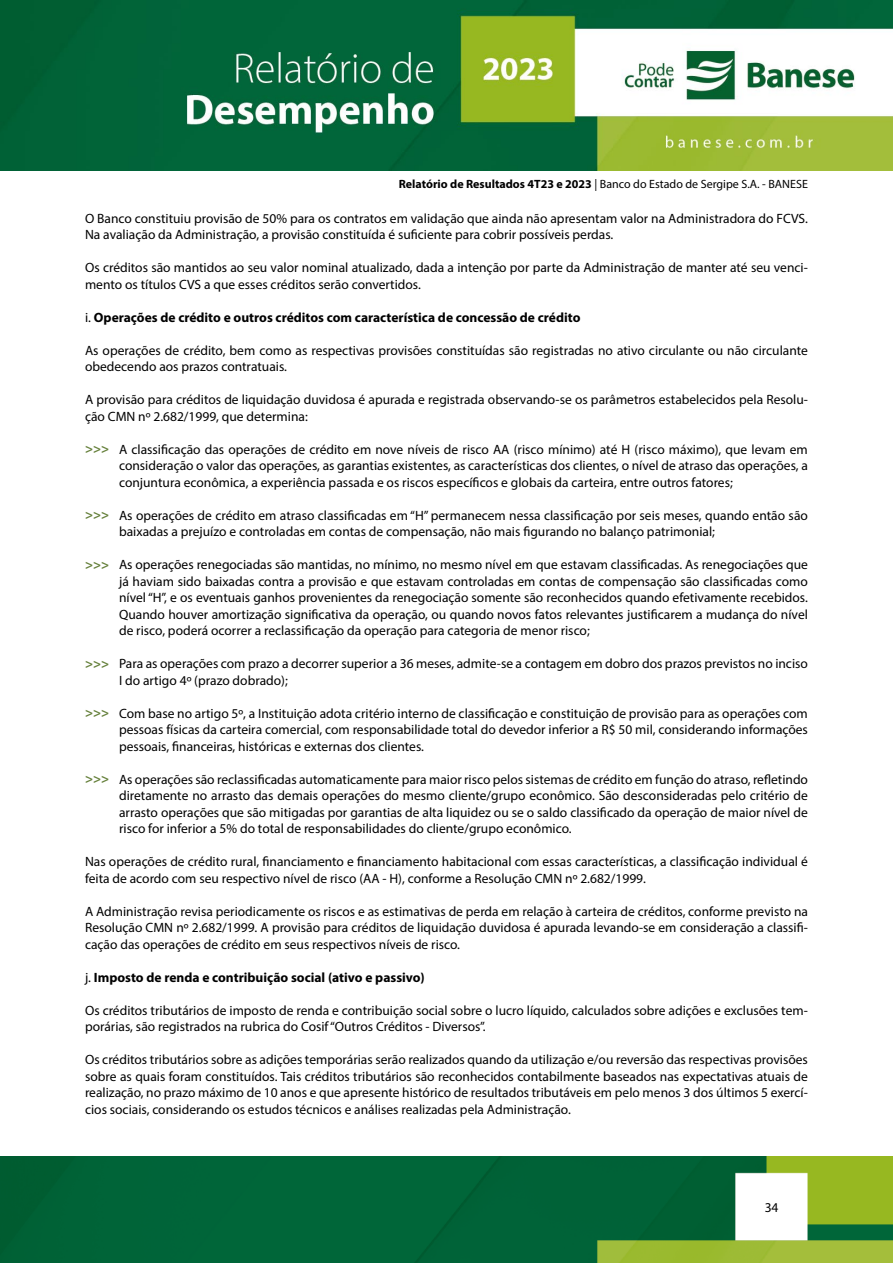
<style>
.page{position:relative;width:893px;height:1263px;background:#fff}
.page>*{position:absolute;margin:0;border:0;box-sizing:border-box;transform-origin:0 0}
.t1{font:13.5px/16.5px "Myriad Pro";color:#000}
.t2{font:700 13.5px "Myriad Pro";color:#000}
.t3{font:700 13.5px "Myriad Pro";color:#66813c}
.t4{font:12px "Myriad Pro";color:#000}
.s1{font-weight:700}
.s2{font-weight:400}
</style>
<div class="page">
<img style="left:0;top:0;width:893px;height:170px">
<img style="left:0;top:1156px;width:893px;height:107px">
<p class="t4" style="left:399px;top:176px;width:411px"><span class="s1">Relatório de Resultados 4T23 e 2023</span> | Banco do Estado de Sergipe S.A. - BANESE</p>
<p class="t1" style="left:85px;top:210px;width:724px">O Banco constituiu provisão de 50% para os contratos em validação que ainda não apresentam valor na Administradora do FCVS.<br>Na avaliação da Administração, a provisão constituída é suficiente para cobrir possíveis perdas.</p>
<p class="t1" style="left:85px;top:259px;width:724px">Os créditos são mantidos ao seu valor nominal atualizado, dada a intenção por parte da Administração de manter até seu venci&shy;mento os títulos CVS a que esses créditos serão convertidos.</p>
<p class="t2" style="left:85px;top:308px;width:497px"><span class="s2">i.</span> Operações de crédito e outros créditos com característica de concessão de crédito</p>
<p class="t1" style="left:85px;top:342px;width:724px">As operações de crédito, bem como as respectivas provisões constituídas são registradas no ativo circulante ou não circulante obedecendo aos prazos contratuais.</p>
<p class="t1" style="left:85px;top:391px;width:724px">A provisão para créditos de liquidação duvidosa é apurada e registrada observando-se os parâmetros estabelecidos pela Resolu&shy;ção CMN nº 2.682/1999, que determina:</p>
<p class="t1" style="left:119px;top:441px;width:690px;text-align:justify">A classificação das operações de crédito em nove níveis de risco AA (risco mínimo) até H (risco máximo), que levam em consideração o valor das operações, as garantias existentes, as características dos clientes, o nível de atraso das operações, a conjuntura econômica, a experiência passada e os riscos específicos e globais da carteira, entre outros fatores;</p>
<p class="t1" style="left:119px;top:507px;width:690px">As operações de crédito em atraso classificadas em “H” permanecem nessa classificação por seis meses, quando então são baixadas a prejuízo e controladas em contas de compensação, não mais figurando no balanço patrimonial;</p>
<p class="t1" style="left:119px;top:556px;width:690px;text-align:justify">As operações renegociadas são mantidas, no mínimo, no mesmo nível em que estavam classificadas. As renegociações que já haviam sido baixadas contra a provisão e que estavam controladas em contas de compensação são classificadas como nível “H”, e os eventuais ganhos provenientes da renegociação somente são reconhecidos quando efetivamente recebidos.<br>Quando houver amortização significativa da operação, ou quando novos fatos relevantes justificarem a mudança do nível de risco, poderá ocorrer a reclassificação da operação para categoria de menor risco;</p>
<p class="t1" style="left:119px;top:655px;width:690px">Para as operações com prazo a decorrer superior a 36 meses, admite-se a contagem em dobro dos prazos previstos no inciso<br>I do artigo 4º (prazo dobrado);</p>
<p class="t1" style="left:119px;top:705px;width:690px;text-align:justify">Com base no artigo 5º, a Instituição adota critério interno de classificação e constituição de provisão para as operações com pessoas físicas da carteira comercial, com responsabilidade total do devedor inferior a R$ 50 mil, considerando informações pessoais, financeiras, históricas e externas dos clientes.</p>
<p class="t1" style="left:119px;top:771px;width:690px;text-align:justify">As operações são reclassificadas automaticamente para maior risco pelos sistemas de crédito em função do atraso, refletindo diretamente no arrasto das demais operações do mesmo cliente/grupo econômico. São desconsideradas pelo critério de arrasto operações que são mitigadas por garantias de alta liquidez ou se o saldo classificado da operação de maior nível de risco for inferior a 5% do total de responsabilidades do cliente/grupo econômico.</p>
<p class="t1" style="left:85px;top:853px;width:724px">Nas operações de crédito rural, financiamento e financiamento habitacional com essas características, a classificação individual é feita de acordo com seu respectivo nível de risco (AA - H), conforme a Resolução CMN nº 2.682/1999.</p>
<p class="t1" style="left:85px;top:903px;width:724px;text-align:justify">A Administração revisa periodicamente os riscos e as estimativas de perda em relação à carteira de créditos, conforme previsto na Resolução CMN nº 2.682/1999. A provisão para créditos de liquidação duvidosa é apurada levando-se em consideração a classifi&shy;cação das operações de crédito em seus respectivos níveis de risco.</p>
<p class="t2" style="left:85px;top:968px;width:341px"><span class="s2">j.</span> Imposto de renda e contribuição social (ativo e passivo)</p>
<p class="t1" style="left:85px;top:1002px;width:724px">Os créditos tributários de imposto de renda e contribuição social sobre o lucro líquido, calculados sobre adições e exclusões tem&shy;porárias, são registrados na rubrica do Cosif “Outros Créditos - Diversos”.</p>
<p class="t1" style="left:85px;top:1051px;width:724px;text-align:justify">Os créditos tributários sobre as adições temporárias serão realizados quando da utilização e/ou reversão das respectivas provisões sobre as quais foram constituídos. Tais créditos tributários são reconhecidos contabilmente baseados nas expectativas atuais de realização, no prazo máximo de 10 anos e que apresente histórico de resultados tributáveis em pelo menos 3 dos últimos 5 exercí&shy;cios sociais, considerando os estudos técnicos e análises realizadas pela Administração.</p>
<p class="t3" style="left:85px;top:440px;width:26px">&gt;&gt;&gt;</p>
<p class="t3" style="left:85px;top:506px;width:26px">&gt;&gt;&gt;</p>
<p class="t3" style="left:85px;top:555px;width:26px">&gt;&gt;&gt;</p>
<p class="t3" style="left:85px;top:654px;width:26px">&gt;&gt;&gt;</p>
<p class="t3" style="left:85px;top:704px;width:26px">&gt;&gt;&gt;</p>
<p class="t3" style="left:85px;top:770px;width:26px">&gt;&gt;&gt;</p>
<p class="t1" style="left:765px;top:1199px;width:15px">34</p>
</div>
